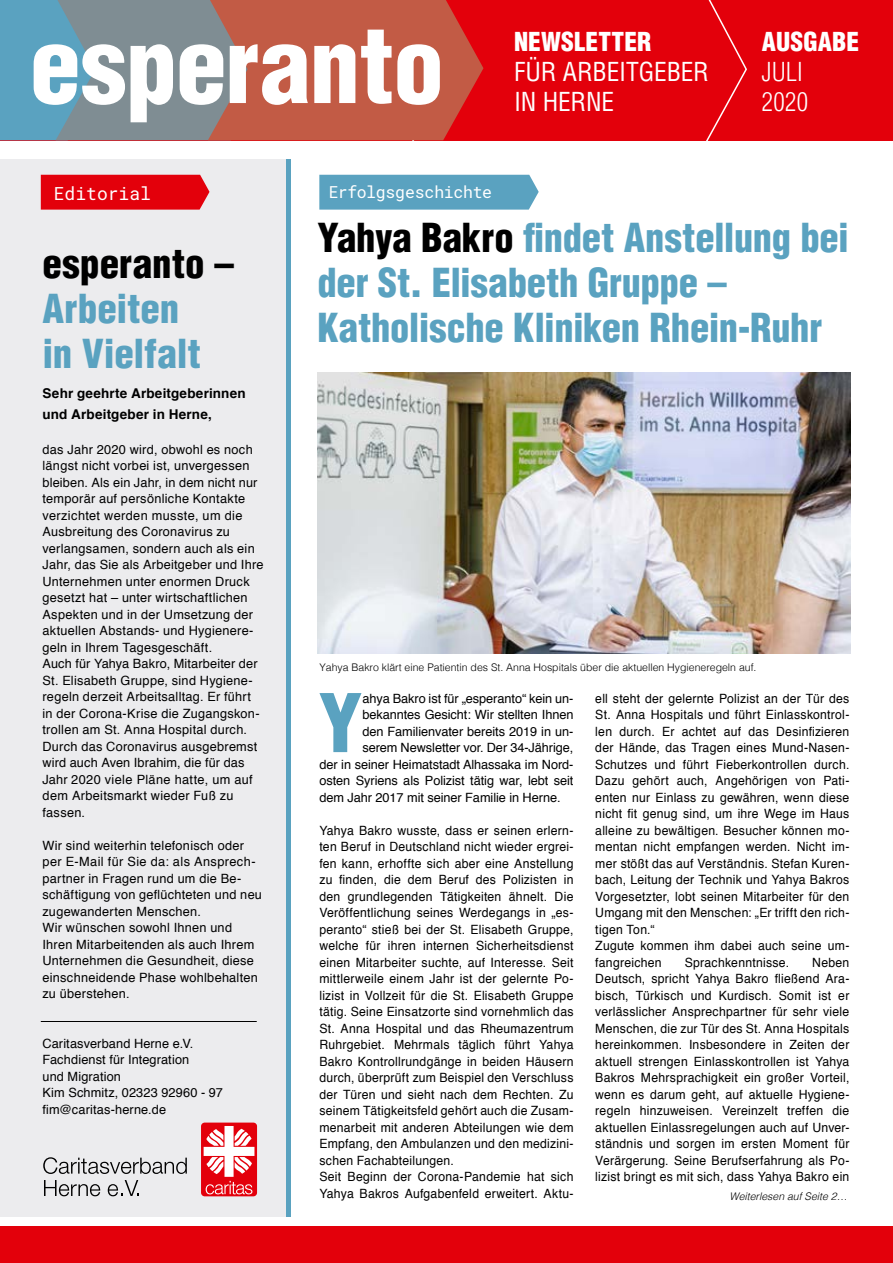
<style>
.page{position:relative;width:893px;height:1263px;background:#fff}
.page>*{position:absolute;margin:0;border:0;box-sizing:border-box;transform-origin:0 0}
.t1{font:900 condensed 102px "Helvetica";letter-spacing:-.015em;color:#fff}
.t2{font:900 condensed 78.75px "Helvetica";color:#5aa2c0}
.t3{font:900 condensed 39px/45px "Helvetica";letter-spacing:-.005em;color:#5aa2c0}
.t4{font:900 condensed 39px "Helvetica";color:#000}
.t5{font:condensed 25.5px/30px "Helvetica";letter-spacing:-.005em;color:#fff}
.t6{font:900 condensed 25.5px "Helvetica";letter-spacing:.005em;color:#fff}
.t7{font:300 condensed 25.5px/30px "Helvetica";letter-spacing:.005em;color:#fff}
.t8{font:18px "Roboto Mono";color:#fff}
.t9{font:16.5px "Roboto Mono";letter-spacing:-.02em;color:#fff}
.t10{font:700 13.5px/21px "Helvetica";letter-spacing:.015em;color:#000}
.t11{font:12.75px/16.5px "Helvetica";letter-spacing:.02em;color:#000;scale:.96 1}
.t12{font:12.75px/16.5px "Helvetica";letter-spacing:.02em;color:#000}
.t13{font:12.75px "Helvetica";letter-spacing:-.005em;color:#000}
.t14{font:300 10.5px "Helvetica";color:#000}
.t15{font:italic 300 10.5px "Helvetica";color:#000}
.s1{color:#000}
</style>
<div class="page">
<div style="left:285px;top:159px;width:6px;height:1058px;background:#5aa2c0"></div>
<img style="left:318px;top:373px;width:532px;height:280px">
<div style="left:0;top:159px;width:285px;height:1058px;background:#ececee"></div>
<div style="left:0;top:0;width:893px;height:140px;background:#e3000b"></div>
<svg style="left:0;top:0;width:483px;height:140px"></svg>
<svg style="left:44px;top:1180px;width:56px;height:16px"></svg>
<svg style="left:108px;top:1180px;width:31px;height:16px"></svg>
<svg style="left:43px;top:1157px;width:144px;height:17px"></svg>
<div style="left:201px;top:1122px;width:56px;height:74px;background:#e3000b;border-radius:4px"></div>
<svg style="left:204px;top:1126px;width:50px;height:68px"></svg>
<div style="left:41px;top:175px;width:168px;height:35px;background:#e3000b"></div>
<div style="left:0;top:1227px;width:893px;height:36px;background:#e3000b"></div>
<div style="left:319px;top:175px;width:220px;height:35px;background:#5aa2c0"></div>
<hr style="left:41px;top:1021px;width:216px;height:1px;background:#000">
<svg style="left:700px;top:0;width:48px;height:141px"></svg>
<h1 class="t1" style="left:30px;top:2px;width:416px">esperanto</h1>
<h3 class="t6" style="left:514px;top:25px;width:139px">Newsletter</h3>
<h3 class="t5" style="left:514px;top:56px;width:196px">FÜR ARBEITGEBER<br>IN HERNE</h3>
<h3 class="t8" style="left:54px;top:181px;width:99px">Editorial</h3>
<p class="t9" style="left:329px;top:181px;width:165px">Erfolgsgeschichte</p>
<h3 class="t6" style="left:762px;top:25px;width:97px">AUSGABE</h3>
<h3 class="t7" style="left:762px;top:56px;width:48px">Juli<br>2020</h3>
<h3 class="t4" style="left:43px;top:240px;width:193px">esperanto –</h3>
<h3 class="t3" style="left:43px;top:286px;width:160px">Arbeiten in Vielfalt</h3>
<p class="t10" style="left:43px;top:383px;width:205px">Sehr geehrte Arbeitgeberinnen und Arbeitgeber in Herne,</p>
<p class="t12" style="left:43px;top:441px;width:223px">das Jahr 2020 wird, obwohl es noch längst nicht vorbei ist, unvergessen bleiben. Als ein Jahr, in dem nicht nur temporär auf persönliche Kontakte verzichtet werden musste, um die Ausbreitung des Coronavirus zu verlangsamen, sondern auch als ein Jahr, das Sie als Arbeitgeber und Ihre Unternehmen unter enormen Druck gesetzt hat – unter wirtschaftlichen Aspekten und in der Umsetzung der aktuellen Abstands- und Hygienere&shy;geln in Ihrem Tagesgeschäft.<br>Auch für Yahya Bakro, Mitarbeiter der St. Elisabeth Gruppe, sind Hygiene&shy;regeln derzeit Arbeitsalltag. Er führt in der Corona-Krise die Zugangskon&shy;trollen am St. Anna Hospital durch.<br>Durch das Coronavirus ausgebremst wird auch Aven Ibrahim, die für das Jahr 2020 viele Pläne hatte, um auf dem Arbeitsmarkt wieder Fuß zu fassen.</p>
<p class="t12" style="left:43px;top:837px;width:221px">Wir sind weiterhin telefonisch oder per E-Mail für Sie da: als Ansprech&shy;partner in Fragen rund um die Be&shy;schäftigung von geflüchteten und neu zugewanderten Menschen.<br>Wir wünschen sowohl Ihnen und<br>Ihren Mitarbeitenden als auch Ihrem<br>Unternehmen die Gesundheit, diese einschneidende Phase wohlbehalten zu überstehen.</p>
<p class="t12" style="left:43px;top:1035px;width:182px">Caritasverband Herne e.V.<br>Fachdienst für Integration<br>und Migration<br>Kim Schmitz, 02323 92960 - 97 fim@caritas-herne.de</p>
<h3 class="t3" style="left:318px;top:215px;width:533px"><span class="s1">Yahya Bakro</span> findet Anstellung bei der St. Elisabeth Gruppe –<br>Katholische Kliniken Rhein-Ruhr</h3>
<p class="t14" style="left:319px;top:658px;width:439px">Yahya Bakro klärt eine Patientin des St. Anna Hospitals über die aktuellen Hygieneregeln auf.</p>
<h2 class="t2" style="left:319px;top:674px;width:45px">Y</h2>
<p class="t13" style="left:362px;top:688px;width:213px">ahya Bakro ist für „esperanto“ kein un-</p>
<p class="t13" style="left:362px;top:705px;width:213px">bekanntes Gesicht: Wir stellten Ihnen</p>
<p class="t13" style="left:362px;top:721px;width:213px">den Familienvater bereits 2019 in un-</p>
<p class="t13" style="left:362px;top:738px;width:213px">serem Newsletter vor. Der 34-Jährige,</p>
<p class="t13" style="left:319px;top:754px;width:256px">der in seiner Heimatstadt Alhassaka im Nord-</p>
<p class="t13" style="left:319px;top:771px;width:256px">osten Syriens als Polizist tätig war, lebt seit</p>
<p class="t13" style="left:319px;top:787px;width:243px">dem Jahr 2017 mit seiner Familie in Herne.</p>
<p class="t11" style="left:319px;top:822px;width:266px">Yahya Bakro wusste, dass er seinen erlern&shy;ten Beruf in Deutschland nicht wieder ergrei&shy;fen kann, erhoffte sich aber eine Anstellung zu finden, die dem Beruf des Polizisten in den grundlegenden Tätigkeiten ähnelt. Die Veröffentlichung seines Werdegangs in „es&shy;peranto“ stieß bei der St. Elisabeth Gruppe, welche für ihren internen Sicherheitsdienst einen Mitarbeiter suchte, auf Interesse. Seit mittlerweile einem Jahr ist der gelernte Po&shy;lizist in Vollzeit für die St. Elisabeth Gruppe tätig. Seine Einsatzorte sind vornehmlich das St. Anna Hospital und das Rheumazentrum Ruhrgebiet. Mehrmals täglich führt Yahya Bakro Kontrollrundgänge in beiden Häusern durch, überprüft zum Beispiel den Verschluss der Türen und sieht nach dem Rechten. Zu seinem Tätigkeitsfeld gehört auch die Zusam&shy;menarbeit mit anderen Abteilungen wie dem Empfang, den Ambulanzen und den medizini&shy;schen Fachabteilungen.<br>Seit Beginn der Corona-Pandemie hat sich Yahya Bakros Aufgabenfeld erweitert. Aktu-</p>
<p class="t11" style="left:595px;top:690px;width:266px">ell steht der gelernte Polizist an der Tür des St. Anna Hospitals und führt Einlasskontrol&shy;len durch. Er achtet auf das Desinfizieren der Hände, das Tragen eines Mund-Nasen-Schutzes und führt Fieberkontrollen durch.<br>Dazu gehört auch, Angehörigen von Pati&shy;enten nur Einlass zu gewähren, wenn diese nicht fit genug sind, um ihre Wege im Haus alleine zu bewältigen. Besucher können mo&shy;mentan nicht empfangen werden. Nicht im&shy;mer stößt das auf Verständnis. Stefan Kuren&shy;bach, Leitung der Technik und Yahya Bakros Vorgesetzter, lobt seinen Mitarbeiter für den Umgang mit den Menschen: „Er trifft den rich&shy;tigen Ton.“<br>Zugute kommen ihm dabei auch seine um&shy;fangreichen</p>
<p class="t11" style="left:685px;top:954px;width:110px">Sprachkenntnisse.</p>
<p class="t11" style="left:595px;top:954px;width:266px;text-align:justify;text-indent:217px">Neben Deutsch, spricht Yahya Bakro fließend Ara&shy;bisch, Türkisch und Kurdisch. Somit ist er verlässlicher Ansprechpartner für sehr viele Menschen, die zur Tür des St. Anna Hospitals hereinkommen. Insbesondere in Zeiten der aktuell strengen Einlasskontrollen ist Yahya Bakros Mehrsprachigkeit ein großer Vorteil, wenn es darum geht, auf aktuelle Hygiene&shy;regeln hinzuweisen. Vereinzelt treffen die aktuellen Einlassregelungen auch auf Unver&shy;ständnis und sorgen im ersten Moment für Verärgerung. Seine Berufserfahrung als Po&shy;lizist bringt es mit sich, dass Yahya Bakro ein</p>
<p class="t15" style="left:729px;top:1187px;width:119px">Weiterlesen auf Seite 2…</p>
</div>
